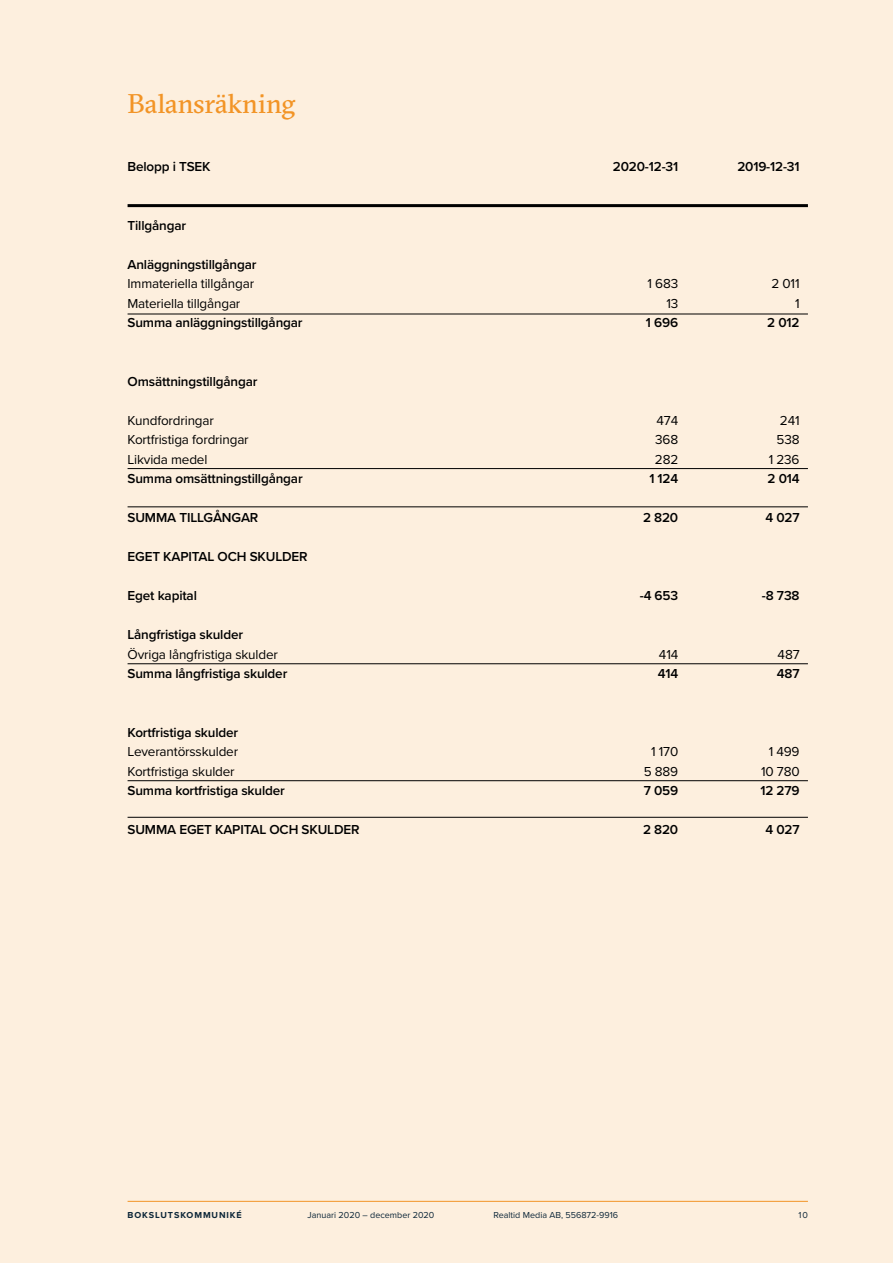
<style>
.page{position:relative;width:893px;height:1263px;background:#fdefde}
.page>*{position:absolute;margin:0;border:0;box-sizing:border-box;transform-origin:0 0}
.t1{font:27px "GT Sectra";color:#f29426}
.t2{font:600 13.5px "Proxima Nova";letter-spacing:-.01em;color:#000}
.t3{font:13.5px "Proxima Nova";letter-spacing:-.01em;color:#000}
.t4{font:9px "Proxima Nova";color:#0c2638}
.t5{font:700 9px "Proxima Nova";letter-spacing:.1em;color:#0c2638}
</style>
<div class="page">
<hr style="left:128px;top:1201px;width:680px;height:1px;background:#f29426">
<hr style="left:128px;top:204px;width:680px;height:3px;background:#000">
<hr style="left:128px;top:314px;width:680px;height:1px;background:#000">
<hr style="left:128px;top:506px;width:680px;height:1px;background:#000">
<hr style="left:128px;top:468px;width:680px;height:1px;background:#000">
<hr style="left:128px;top:663px;width:680px;height:1px;background:#000">
<hr style="left:128px;top:817px;width:680px;height:1px;background:#000">
<hr style="left:128px;top:780px;width:680px;height:1px;background:#000">
<h1 class="t1" style="left:128px;top:88px;width:169px">Balansräkning</h1>
<p class="t2" style="left:128px;top:156px;width:85px">Belopp i TSEK</p>
<p class="t2" style="left:613px;top:156px;width:67px">2020-12-31</p>
<p class="t2" style="left:737px;top:156px;width:64px">2019-12-31</p>
<p class="t2" style="left:128px;top:215px;width:60px">Tillgångar</p>
<p class="t2" style="left:128px;top:254px;width:130px">Anläggningstillgångar</p>
<p class="t3" style="left:128px;top:273px;width:128px">Immateriella tillgångar</p>
<p class="t3" style="left:647px;top:273px;width:32px">1 683</p>
<p class="t3" style="left:771px;top:273px;width:30px">2 011</p>
<p class="t3" style="left:128px;top:293px;width:114px">Materiella tillgångar</p>
<p class="t3" style="left:666px;top:293px;width:13px">13</p>
<p class="t3" style="left:795px;top:293px;width:6px">1</p>
<p class="t2" style="left:128px;top:312px;width:177px">Summa anläggningstillgångar</p>
<p class="t2" style="left:646px;top:312px;width:34px">1 696</p>
<p class="t2" style="left:767px;top:312px;width:34px">2 012</p>
<p class="t2" style="left:128px;top:371px;width:131px">Omsättningstillgångar</p>
<p class="t3" style="left:128px;top:410px;width:88px">Kundfordringar</p>
<p class="t3" style="left:657px;top:410px;width:23px">474</p>
<p class="t3" style="left:780px;top:410px;width:21px">241</p>
<p class="t3" style="left:128px;top:429px;width:123px">Kortfristiga fordringar</p>
<p class="t3" style="left:655px;top:429px;width:25px">368</p>
<p class="t3" style="left:777px;top:429px;width:25px">538</p>
<p class="t3" style="left:128px;top:449px;width:81px">Likvida medel</p>
<p class="t3" style="left:655px;top:449px;width:25px">282</p>
<p class="t3" style="left:769px;top:449px;width:32px">1 236</p>
<p class="t2" style="left:128px;top:468px;width:177px">Summa omsättningstillgångar</p>
<p class="t2" style="left:649px;top:468px;width:30px">1 124</p>
<p class="t2" style="left:767px;top:468px;width:34px">2 014</p>
<p class="t2" style="left:128px;top:507px;width:132px">SUMMA TILLGÅNGAR</p>
<p class="t2" style="left:643px;top:507px;width:37px">2 820</p>
<p class="t2" style="left:765px;top:507px;width:36px">4 027</p>
<p class="t2" style="left:128px;top:546px;width:182px">EGET KAPITAL OCH SKULDER</p>
<p class="t2" style="left:128px;top:585px;width:71px">Eget kapital</p>
<p class="t2" style="left:640px;top:585px;width:40px">-4 653</p>
<p class="t2" style="left:762px;top:585px;width:39px">-8 738</p>
<p class="t2" style="left:128px;top:624px;width:117px">Långfristiga skulder</p>
<p class="t3" style="left:128px;top:644px;width:152px">Övriga långfristiga skulder</p>
<p class="t3" style="left:659px;top:644px;width:21px">414</p>
<p class="t3" style="left:778px;top:644px;width:24px">487</p>
<p class="t2" style="left:128px;top:663px;width:161px">Summa långfristiga skulder</p>
<p class="t2" style="left:658px;top:663px;width:22px">414</p>
<p class="t2" style="left:777px;top:663px;width:24px">487</p>
<p class="t2" style="left:128px;top:722px;width:112px">Kortfristiga skulder</p>
<p class="t3" style="left:128px;top:741px;width:112px">Leverantörsskulder</p>
<p class="t3" style="left:651px;top:741px;width:29px">1 170</p>
<p class="t3" style="left:769px;top:741px;width:32px">1 499</p>
<p class="t3" style="left:128px;top:761px;width:109px">Kortfristiga skulder</p>
<p class="t3" style="left:644px;top:761px;width:36px">5 889</p>
<p class="t3" style="left:761px;top:761px;width:40px">10 780</p>
<p class="t2" style="left:128px;top:780px;width:159px">Summa kortfristiga skulder</p>
<p class="t2" style="left:644px;top:780px;width:36px">7 059</p>
<p class="t2" style="left:760px;top:780px;width:41px">12 279</p>
<p class="t2" style="left:128px;top:819px;width:233px">SUMMA EGET KAPITAL OCH SKULDER</p>
<p class="t2" style="left:643px;top:819px;width:37px">2 820</p>
<p class="t2" style="left:765px;top:819px;width:36px">4 027</p>
<p class="t5" style="left:128px;top:1208px;width:116px">BOKSLUTSKOMMUNIKÉ</p>
<p class="t4" style="left:308px;top:1208px;width:128px">Januari 2020 – december 2020</p>
<p class="t4" style="left:494px;top:1208px;width:126px">Realtid Media AB, 556872-9916</p>
<p class="t4" style="left:798px;top:1208px;width:11px">10</p>
</div>
